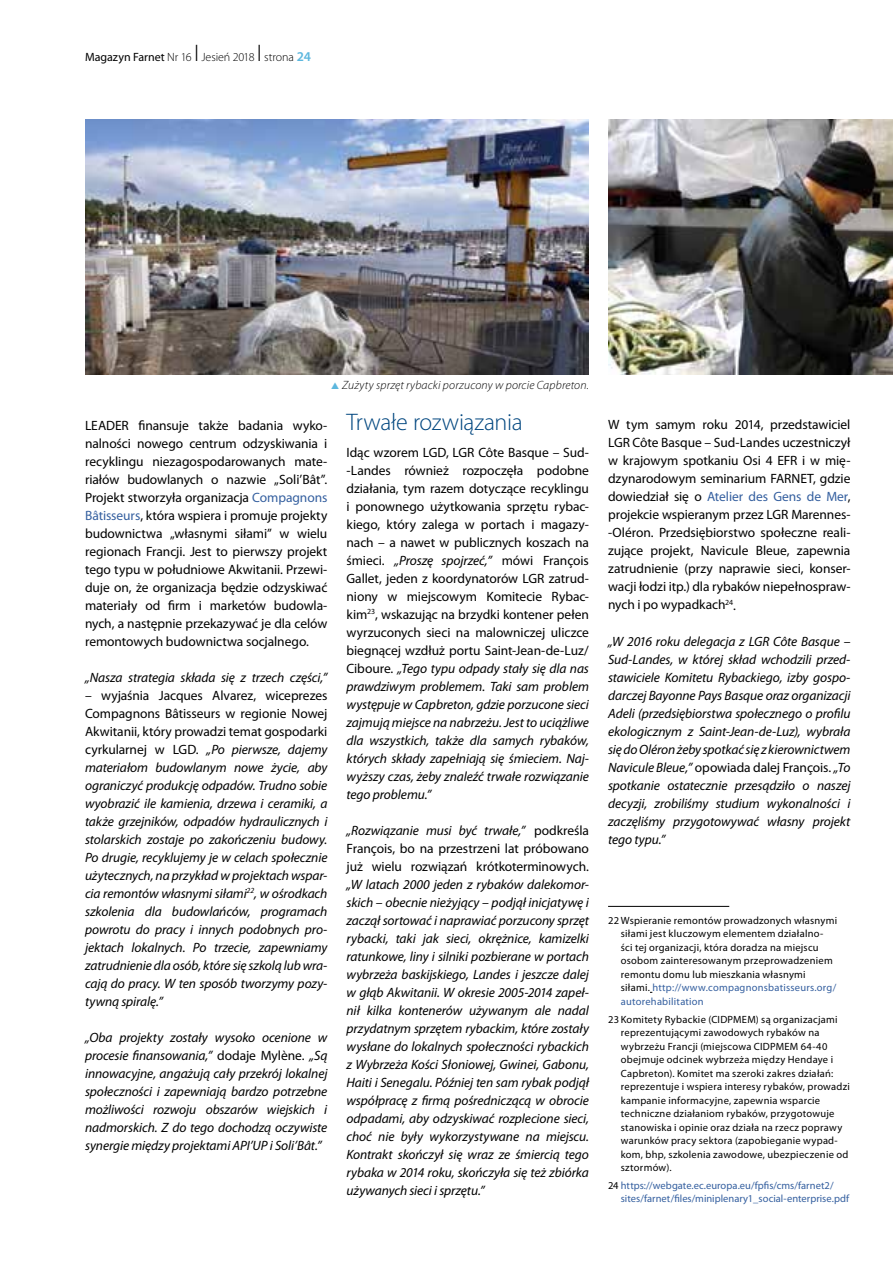
<style>
.page{position:relative;width:893px;height:1263px;background:#fff}
.page>*{position:absolute;margin:0;border:0;box-sizing:border-box;transform-origin:0 0}
.t1{font:300 24px "Myriad Pro";letter-spacing:-.01em;color:#00467f}
.t2{font:italic 13.5px/18px "Myriad Pro";letter-spacing:-.01em;color:#000;text-align:justify}
.t3{font:13.5px/18px "Myriad Pro";letter-spacing:-.005em;color:#000;text-align:justify}
.t4{font:italic 300 12px "Myriad Pro";letter-spacing:.015em;color:#000}
.t5{font:300 12px "Myriad Pro";letter-spacing:-.005em;color:#000}
.t6{font:10.5px/13.5px "Myriad Pro";letter-spacing:.025em;color:#000}
.t7{font:10.5px/13.5px "Myriad Pro";letter-spacing:.005em;color:#345f9f}
.s1{font-weight:400}
.s2{font-size:24px}
.s3{font-weight:600;font-size:13.5px;color:#5cb7de}
.s4{color:#5cb7de}
.s5{color:#345f9f}
.s6{font-style:normal}
.s7{font-style:italic}
.s8{color:#000}
</style>
<div class="page">
<img style="left:85px;top:119px;width:504px;height:255px">
<img style="left:608px;top:119px;width:285px;height:255px">
<hr style="left:608px;top:906px;width:121px;height:1px;background:#000">
<p class="t5" style="left:85px;top:50px;width:227px"><span class="s1">Magazyn Farnet</span> Nr 16 <span class="s2">I</span> Jesień 2018 <span class="s2">I</span> strona <span class="s3">24</span></p>
<p class="t4" style="left:330px;top:379px;width:260px"><span class="s4">▲</span> Zużyty sprzęt rybacki porzucony w porcie Capbreton.</p>
<p class="t3" style="left:85px;top:416px;width:244px">LEADER finansuje także badania wyko&shy;nalności nowego centrum odzyskiwania i recyklingu niezagospodarowanych mate&shy;riałów budowlanych o nazwie „Soli’Bât”.<br>Projekt stworzyła organizacja <span class="s5">Compagnons Bâtisseurs</span>, która wspiera i promuje projekty budownictwa „własnymi siłami” w wielu regionach Francji. Jest to pierwszy projekt tego typu w południowe Akwitanii. Przewi&shy;duje on, że organizacja będzie odzyskiwać materiały od firm i marketów budowla&shy;nych, a następnie przekazywać je dla celów remontowych budownictwa socjalnego.</p>
<p class="t2" style="left:85px;top:668px;width:244px">„Nasza strategia składa się z trzech części,”</p>
<p class="t2" style="left:85px;top:686px;width:244px"><span class="s6">– wyjaśnia Jacques Alvarez, wiceprezes Compagnons Bâtisseurs w regionie Nowej Akwitanii, który prowadzi temat gospodarki cyrkularnej w LGD.</span> „Po pierwsze, dajemy materiałom budowlanym nowe życie, aby ograniczyć produkcję odpadów. Trudno sobie wyobrazić ile kamienia, drzewa i ceramiki, a także grzejników, odpadów hydraulicznych i stolarskich zostaje po zakończeniu budowy.<br>Po drugie, recyklujemy je w celach społecznie użytecznych, na przykład w projektach wspar&shy;cia remontów własnymi siłami<sup>22</sup>, w ośrodkach szkolenia dla budowlańców, programach powrotu do pracy i innych podobnych pro&shy;jektach lokalnych. Po trzecie, zapewniamy zatrudnienie dla osób, które się szkolą lub wra&shy;cają do pracy. W ten sposób tworzymy pozy&shy;tywną spiralę.”</p>
<p class="t2" style="left:85px;top:1028px;width:244px">„Oba projekty zostały wysoko ocenione w procesie finansowania,” <span class="s6">dodaje Mylène.</span> „Są innowacyjne, angażują cały przekrój lokalnej społeczności i zapewniają bardzo potrzebne możliwości rozwoju obszarów wiejskich i nadmorskich. Z do tego dochodzą oczywiste synergie między projektami API’UP i Soli’Bât.”</p>
<h1 class="t1" style="left:347px;top:408px;width:177px">Trwałe rozwiązania</h1>
<p class="t3" style="left:347px;top:443px;width:244px">Idąc wzorem LGD, LGR Côte Basque – Sud--Landes również rozpoczęła podobne działania, tym razem dotyczące recyklingu i ponownego użytkowania sprzętu rybac&shy;kiego, który zalega w portach i magazy&shy;nach – a nawet w publicznych koszach na śmieci. <span class="s7">„Proszę spojrzeć,”</span> mówi François Gallet, jeden z koordynatorów LGR zatrud&shy;niony w miejscowym Komitecie Rybac&shy;kim<sup>23</sup>, wskazując na brzydki kontener pełen wyrzuconych sieci na malowniczej uliczce biegnącej wzdłuż portu Saint-Jean-de-Luz/ Ciboure. <span class="s7">„Tego typu odpady stały się dla nas prawdziwym problemem. Taki sam problem występuje w Capbreton, gdzie porzucone sieci zajmują miejsce na nabrzeżu. Jest to uciążliwe dla wszystkich, także dla samych rybaków, których składy zapełniają się śmieciem. Naj&shy;wyższy czas, żeby znaleźć trwałe rozwiązanie tego problemu.”</span></p>
<p class="t3" style="left:347px;top:821px;width:244px"><span class="s7">„Rozwiązanie musi być trwałe,”</span> podkreśla François, bo na przestrzeni lat próbowano już wielu rozwiązań krótkoterminowych.</p>
<p class="t2" style="left:347px;top:875px;width:244px">„W latach 2000 jeden z rybaków dalekomor&shy;skich – obecnie nieżyjący – podjął inicjatywę i zaczął sortować i naprawiać porzucony sprzęt rybacki, taki jak sieci, okrężnice, kamizelki ratunkowe, liny i silniki pozbierane w portach wybrzeża baskijskiego, Landes i jeszcze dalej w głąb Akwitanii. W okresie 2005-2014 zapeł&shy;nił kilka kontenerów używanym ale nadal przydatnym sprzętem rybackim, które zostały wysłane do lokalnych społeczności rybackich z Wybrzeża Kości Słoniowej, Gwinei, Gabonu, Haiti i Senegalu. Później ten sam rybak podjął współpracę z firmą pośredniczącą w obrocie odpadami, aby odzyskiwać rozplecione sieci, choć nie były wykorzystywane na miejscu.<br>Kontrakt skończył się wraz ze śmiercią tego rybaka w 2014 roku, skończyła się też zbiórka używanych sieci i sprzętu.”</p>
<p class="t3" style="left:608px;top:416px;width:244px">W tym samym roku 2014, przedstawiciel LGR Côte Basque – Sud-Landes uczestniczył w krajowym spotkaniu Osi 4 EFR i w mię&shy;dzynarodowym seminarium FARNET, gdzie dowiedział się o <span class="s5">Atelier des Gens de Mer</span>, projekcie wspieranym przez LGR Marennes--Oléron. Przedsiębiorstwo społeczne reali&shy;zujące projekt, Navicule Bleue, zapewnia zatrudnienie (przy naprawie sieci, konser&shy;wacji łodzi itp.) dla rybaków niepełnospraw&shy;nych i po wypadkach<sup>24</sup>.</p>
<p class="t2" style="left:608px;top:632px;width:244px">„W 2016 roku delegacja z LGR Côte Basque – Sud-Landes, w której skład wchodzili przed&shy;stawiciele Komitetu Rybackiego, izby gospo&shy;darczej Bayonne Pays Basque oraz organizacji Adeli (przedsiębiorstwa społecznego o profilu ekologicznym z Saint-Jean-de-Luz), wybrała się do Oléron żeby spotkać się z kierownictwem Navicule Bleue,” <span class="s6">opowiada dalej François.</span> „To spotkanie ostatecznie przesądziło o naszej decyzji, zrobiliśmy studium wykonalności i zaczęliśmy przygotowywać własny projekt tego typu.”</p>
<p class="t6" style="left:621px;top:913px;width:218px;text-indent:-13px">22 Wspieranie remontów prowadzonych własnymi siłami jest kluczowym elementem działalno&shy;ści tej organizacji, która doradza na miejscu osobom zainteresowanym przeprowadzeniem remontu domu lub mieszkania własnymi siłami. <span class="s5">http://www.compagnonsbatisseurs.org/ autorehabilitation</span></p>
<p class="t6" style="left:621px;top:1012px;width:231px;text-indent:-13px">23 Komitety Rybackie (CIDPMEM) są organizacjami reprezentującymi zawodowych rybaków na wybrzeżu Francji (miejscowa CIDPMEM 64-40 obejmuje odcinek wybrzeża między Hendaye i Capbreton). Komitet ma szeroki zakres działań: reprezentuje i wspiera interesy rybaków, prowadzi kampanie informacyjne, zapewnia wsparcie techniczne działaniom rybaków, przygotowuje stanowiska i opinie oraz działa na rzecz poprawy warunków pracy sektora (zapobieganie wypad&shy;kom, bhp, szkolenia zawodowe, ubezpieczenie od sztormów).</p>
<p class="t7" style="left:621px;top:1178px;width:230px;text-indent:-13px"><span class="s8">24</span> https://webgate.ec.europa.eu/fpfis/cms/farnet2/ sites/farnet/files/miniplenary1_social-enterprise.pdf</p>
</div>
